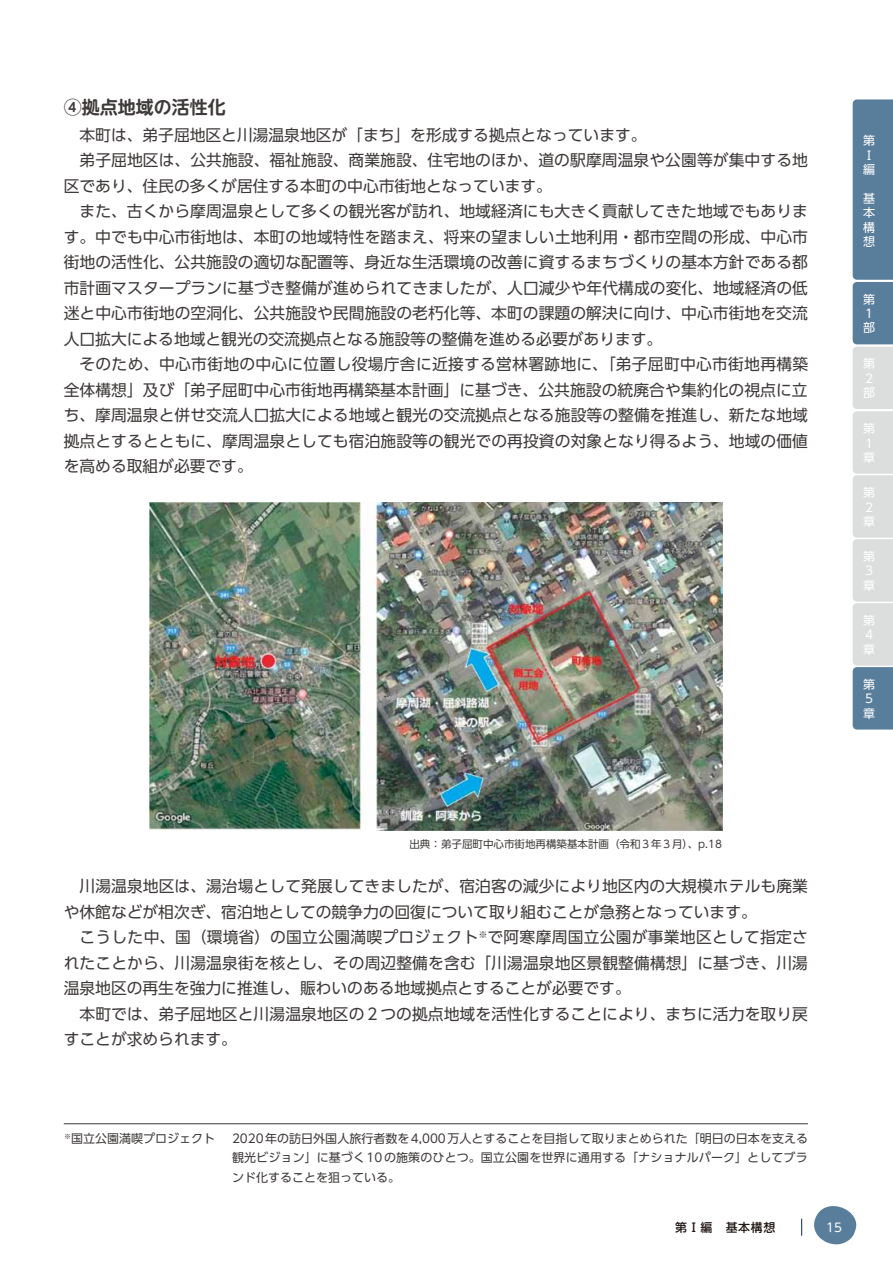
<style>
.page{position:relative;width:893px;height:1263px;background:#fff}
.page>*{position:absolute;margin:0;border:0;box-sizing:border-box;transform-origin:0 0}
.t1{font:700 18px "UD Shin M Go Pro De";color:#3e3a39}
.t2{font:15.75px/25.5px "UD Shin Go Pro";letter-spacing:.005em;color:#3e3a39}
.t3{font:12px/19.5px "UD Shin Go Pro";letter-spacing:.01em;color:#3e3a39;text-align:justify}
.t4{font:12px/14.4px "UD Shin Go Pro";color:#fff}
.t5{font:500 12px "UD Shin M Go Pro";letter-spacing:.05em;color:#221815}
.t6{font:12px "UD Shin M Go Pro";color:#fff}
.t7{font:10.5px "UD Shin Go Pro";color:#3e3a39}
</style>
<div class="page">
<svg style="left:814px;top:1206px;width:42px;height:38px"></svg>
<svg style="left:801px;top:1218px;width:1px;height:18px"></svg>
<svg style="left:853px;top:99px;width:40px;height:630px;background:#9dafbe"></svg>
<img style="left:150px;top:503px;width:572px;height:327px">
<hr style="left:64px;top:1123px;width:744px;height:1px;background:#3e3a39">
<p class="t1" style="left:64px;top:92px;width:163px">④拠点地域の活性化</p>
<p class="t2" style="left:64px;top:122px;width:746px">　本町は、弟子屈地区と川湯温泉地区が「まち」を形成する拠点となっています。<br>　弟子屈地区は、公共施設、福祉施設、商業施設、住宅地のほか、道の駅摩周温泉や公園等が集中する地区であり、住民の多くが居住する本町の中心市街地となっています。<br>　また、古くから摩周温泉として多くの観光客が訪れ、地域経済にも大きく貢献してきた地域でもあります。中でも中心市街地は、本町の地域特性を踏まえ、将来の望ましい土地利用・都市空間の形成、中心市街地の活性化、公共施設の適切な配置等、身近な生活環境の改善に資するまちづくりの基本方針である都市計画マスタープランに基づき整備が進められてきましたが、人口減少や年代構成の変化、地域経済の低迷と中心市街地の空洞化、公共施設や民間施設の老朽化等、本町の課題の解決に向け、中心市街地を交流人口拡大による地域と観光の交流拠点となる施設等の整備を進める必要があります。<br>　そのため、中心市街地の中心に位置し役場庁舎に近接する営林署跡地に、「弟子屈町中心市街地再構築全体構想」及び「弟子屈町中心市街地再構築基本計画」に基づき、公共施設の統廃合や集約化の視点に立ち、摩周温泉と併せ交流人口拡大による地域と観光の交流拠点となる施設等の整備を推進し、新たな地域拠点とするとともに、摩周温泉としても宿泊施設等の観光での再投資の対象となり得るよう、地域の価値を高める取組が必要です。</p>
<p class="t4" style="left:863px;top:133px;width:13px">第<br>Ⅰ編</p>
<p class="t4" style="left:863px;top:191px;width:13px;text-align:justify">基本構想</p>
<p class="t4" style="left:863px;top:291px;width:13px">第<br>１部</p>
<p class="t4" style="left:863px;top:356px;width:13px">第<br>２部</p>
<p class="t4" style="left:863px;top:421px;width:13px">第<br>１章</p>
<p class="t4" style="left:863px;top:485px;width:13px">第<br>２章</p>
<p class="t4" style="left:863px;top:549px;width:13px">第<br>３章</p>
<p class="t4" style="left:863px;top:613px;width:13px">第<br>４章</p>
<p class="t4" style="left:863px;top:677px;width:13px">第<br>５章</p>
<p class="t7" style="left:409px;top:835px;width:314px">出典：弟子屈町中心市街地再構築基本計画（令和３年３月）、p.18</p>
<p class="t2" style="left:64px;top:873px;width:746px">　川湯温泉地区は、湯治場として発展してきましたが、宿泊客の減少により地区内の大規模ホテルも廃業や休館などが相次ぎ、宿泊地としての競争力の回復について取り組むことが急務となっています。<br>　こうした中、国（環境省）の国立公園満喫プロジェクト<sup>※</sup>で阿寒摩周国立公園が事業地区として指定されたことから、川湯温泉街を核とし、その周辺整備を含む「川湯温泉地区景観整備構想」に基づき、川湯温泉地区の再生を強力に推進し、賑わいのある地域拠点とすることが必要です。<br>　本町では、弟子屈地区と川湯温泉地区の２つの拠点地域を活性化することにより、まちに活力を取り戻すことが求められます。</p>
<p class="t3" style="left:64px;top:1128px;width:152px"><sup>※</sup>国立公園満喫プロジェクト</p>
<p class="t3" style="left:232px;top:1128px;width:577px">2020年の訪日外国人旅行者数を4,000万人とすることを目指して取りまとめられた「明日の日本を支える観光ビジョン」に基づく10の施策のひとつ。国立公園を世界に通用する「ナショナルパーク」としてブランド化することを狙っている。</p>
<p class="t5" style="left:675px;top:1217px;width:102px">第Ⅰ編　基本構想</p>
<p class="t6" style="left:826px;top:1217px;width:17px">15</p>
</div>
